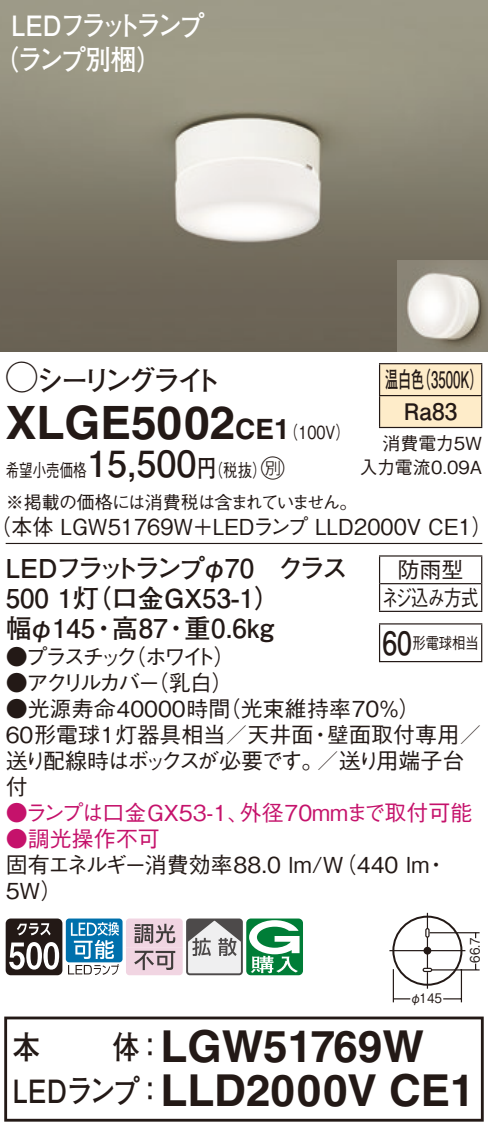
<style>
.page{position:relative;width:488px;height:1133px;background:#fff}
.page>*{position:absolute;margin:0;border:0;box-sizing:border-box;transform-origin:0 0}
.t1{font:700 46px "Helvetica LT Std";color:#231916}
.t2{font:700 44px "Helvetica LT Std";color:#231916}
.t3{font:700 36px "Futo Go B101 Pro";color:#231916}
.t4{font:700 32px "Futo Go B101 Pro";letter-spacing:-.02em;color:#231916;scale:.85 1}
.t5{font:700 32px "Futo Go B101 Pro";letter-spacing:-.02em;color:#231916;scale:.83 1}
.t6{font:700 28px/34px "Futo Go B101 Pro";letter-spacing:-.12em;color:#fff;scale:.9 1}
.t7{font:700 28px "Futo Go B101 Pro";letter-spacing:-.165em;color:#231916}
.t8{font:700 28px "Helvetica LT Std";color:#231916}
.t9{font:700 26px "Futo Go B101 Pro";color:#231916}
.t10{font:700 26px "Futo Go B101 Pro";letter-spacing:-.145em;color:#231916}
.t11{font:24px "Ford Classification 1";color:#231916}
.t12{font:700 22.8px/32px "Futo Go B101 Pro";color:#231916;scale:.58 1}
.t13{font:500 22px/26px "Gothic BBB Pro";color:#231916}
.t14{font:500 22px "Gothic BBB Pro";color:#c5126b}
.t15{font:500 22px "Gothic BBB Pro";color:#231916;scale:.95 1}
.t16{font:500 22px/26px "Gothic BBB Pro";letter-spacing:-.125em;color:#231916}
.t17{font:500 22px/27.6px "Gothic BBB Pro";letter-spacing:-.045em;color:#231916;text-align:center}
.t18{font:500 22px "Gothic BBB Pro";letter-spacing:-.14em;color:#231916}
.t19{font:500 18px/31.6px "Gothic BBB Pro";letter-spacing:-.04em;color:#231916;scale:.75 1}
.t20{font:500 18px/24px "Gothic BBB Pro";color:#231916;text-align:right}
.t21{font:500 18px "Gothic BBB Pro";color:#231916;scale:.8 1}
.t22{font:500 16px "Gothic BBB Pro";color:#231916;scale:.83 1}
.t23{font:13.2px "Gothic BBB Pro Medium 90 pv RKSJ H";color:#231916;scale:.9 1}
.s1{font-family:"Ford Classification 1";font-weight:400;font-size:32px}
.s2{font-family:"Helvetica LT Std";font-weight:700;font-size:28px}
.s3{font-family:"Gothic BBB Pro";font-weight:500;font-size:18px}
.s4{font-family:"Futo Go B101 Pro";font-weight:700;font-size:24px}
</style>
<div class="page">
<img style="left:0;top:0;width:488px;height:351px">
<img style="left:397px;top:261px;width:91px;height:90px">
<div style="left:380px;top:364px;width:101px;height:62px;background:#feecc9"></div>
<hr style="left:379px;top:363px;width:103px;height:1px;background:#231916">
<hr style="left:379px;top:364px;width:1px;height:31px;background:#231916">
<hr style="left:481px;top:364px;width:1px;height:31px;background:#231916">
<hr style="left:379px;top:395px;width:103px;height:1px;background:#231916">
<hr style="left:379px;top:396px;width:1px;height:31px;background:#231916">
<hr style="left:481px;top:396px;width:1px;height:31px;background:#231916">
<hr style="left:379px;top:426px;width:103px;height:2px;background:#231916">
<hr style="left:6px;top:542px;width:476px;height:2px;background:#231916">
<svg style="left:379px;top:556px;width:1px;height:54px"></svg>
<hr style="left:379px;top:555px;width:103px;height:1px;background:#231916">
<hr style="left:380px;top:583px;width:101px;height:1px;background:#231916">
<svg style="left:481px;top:556px;width:1px;height:54px"></svg>
<hr style="left:379px;top:610px;width:103px;height:2px;background:#231916">
<hr style="left:379px;top:624px;width:1px;height:37px;background:#231916">
<hr style="left:379px;top:623px;width:103px;height:1px;background:#231916">
<hr style="left:481px;top:624px;width:1px;height:37px;background:#231916">
<hr style="left:379px;top:660px;width:103px;height:2px;background:#231916">
<svg style="left:423px;top:946px;width:8px;height:8px"></svg>
<div style="left:392px;top:915px;width:70px;height:70px;border:2px solid #231916;border-radius:50%"></div>
<hr style="left:389px;top:949px;width:76px;height:2px;background:#231916">
<svg style="left:426px;top:912px;width:2px;height:15px"></svg>
<hr style="left:426px;top:936px;width:2px;height:32px;background:#231916">
<svg style="left:426px;top:971px;width:2px;height:17px"></svg>
<hr style="left:429px;top:931px;width:50px;height:2px;background:#231916">
<hr style="left:431px;top:969px;width:48px;height:1px;background:#231916">
<hr style="left:460px;top:968px;width:2px;height:34px;background:#231916">
<hr style="left:392px;top:968px;width:2px;height:34px;background:#231916">
<svg style="left:394px;top:998px;width:16px;height:1px"></svg>
<svg style="left:443px;top:997px;width:18px;height:2px"></svg>
<div style="left:425px;top:927px;width:4px;height:10px;border:1px solid #231916;border-radius:2px"></div>
<div style="left:422px;top:967px;width:10px;height:4px;border:1px solid #231916;border-radius:2px"></div>
<svg style="left:6px;top:918px;width:56px;height:57px"></svg>
<div style="left:66px;top:918px;width:56px;height:44px;background:#0070ac;border-radius:3px"></div>
<svg style="left:68px;top:922px;width:51px;height:52px"></svg>
<svg style="left:126px;top:918px;width:177px;height:57px"></svg>
<div style="left:4px;top:1016px;width:479px;height:105px;border:3px solid #231916"></div>
<p class="t6" style="left:-7px;top:5px;width:236px;text-indent:18px">LEDフラットランプ（ランプ別梱(</p>
<p class="t7" style="left:6px;top:358px;width:217px"><span class="s1">A</span>シーリングライト</p>
<p class="t12" style="left:417px;top:360px;width:115px">（3500 (K</p>
<p class="t12" style="left:403px;top:360px;width:94px;text-indent:-19px">温白色<br>Ra83</p>
<p class="t20" style="left:359px;top:428px;width:124px">消費電力5W<br>入力電流0.09A</p>
<h1 class="t1" style="left:6px;top:395px;width:231px">XLGE5002</h1>
<p class="t8" style="left:235px;top:412px;width:40px">CE</p>
<p class="t21" style="left:274px;top:418px;width:96px">（<span class="s2">1</span> 100 (V</p>
<h3 class="t3" style="left:87px;top:434px;width:111px">15,500</h3>
<p class="t11" style="left:252px;top:455px;width:34px">C<span class="s3">）</span></p>
<p class="t21" style="left:197px;top:455px;width:70px">（<span class="s4">円</span>税抜</p>
<p class="t19" style="left:6px;top:452px;width:470px">希望小売価格<br>※掲載の価格には消費税は含まれていません。</p>
<p class="t15" style="left:-9px;top:508px;width:529px">（本体 LGW51769W＋LEDランプ LLD2000V CE (1</p>
<p class="t10" style="left:6px;top:547px;width:343px">LEDフラットランプφ70　クラス</p>
<p class="t9" style="left:6px;top:577px;width:276px">500 （灯1 口金GX53-1(</p>
<p class="t9" style="left:184px;top:607px;width:91px">重0.6kg</p>
<p class="t9" style="left:6px;top:607px;width:91px">幅φ145</p>
<p class="t9" style="left:112px;top:607px;width:57px">高87</p>
<p class="t9" style="left:91px;top:607px;width:27px">・</p>
<p class="t9" style="left:163px;top:607px;width:27px">・</p>
<p class="t13" style="left:124px;top:640px;width:113px">（ホワイト(</p>
<p class="t13" style="left:6px;top:640px;width:133px">●プラスチック</p>
<p class="t13" style="left:147px;top:666px;width:88px">（乳白(</p>
<p class="t18" style="left:6px;top:664px;width:156px">●アクリルカバー</p>
<p class="t17" style="left:381px;top:553px;width:98px">防雨型<br>ネジ込み方式</p>
<p class="t22" style="left:412px;top:630px;width:81px">形電球相当</p>
<h3 class="t5" style="left:382px;top:617px;width:37px">60</h3>
<p class="t13" style="left:219px;top:692px;width:203px">（光束維持率70％(</p>
<p class="t13" style="left:6px;top:692px;width:226px">●光源寿命40000時間</p>
<p class="t13" style="left:327px;top:718px;width:155px">壁面取付専用／</p>
<p class="t13" style="left:6px;top:718px;width:309px">60形電球1灯器具相当／天井面</p>
<p class="t13" style="left:309px;top:718px;width:23px">・</p>
<p class="t13" style="left:317px;top:744px;width:149px">／送り用端子台</p>
<p class="t16" style="left:6px;top:744px;width:319px">送り配線時はボックスが必要です。付</p>
<p class="t14" style="left:240px;top:794px;width:234px">外径70mmまで取付可能</p>
<p class="t14" style="left:6px;top:794px;width:245px">●ランプは口金GX53-1、</p>
<p class="t14" style="left:6px;top:820px;width:156px">●調光操作不可</p>
<p class="t13" style="left:6px;top:848px;width:425px">固有エネルギー消費効率88.0 lm （W/ 440 lm<br>5W(</p>
<p class="t13" style="left:425px;top:848px;width:23px">・</p>
<h3 class="t4" style="left:13px;top:1021px;width:34px">本</h3>
<h3 class="t4" style="left:113px;top:1021px;width:62px">体：</h3>
<p class="t23" style="left:419px;top:987px;width:26px">145</p>
<p class="t23" style="left:409px;top:987px;width:15px">φ</p>
<h2 class="t2" style="left:160px;top:1019px;width:265px">LGW51769W</h2>
<p class="t23" style="left:464px;top:962px;width:30px;rotate:-90deg">66.7</p>
<h3 class="t4" style="left:13px;top:1065px;width:179px">LEDランプ：</h3>
<h2 class="t2" style="left:160px;top:1063px;width:316px">LLD2000V CE1</h2>
</div>
